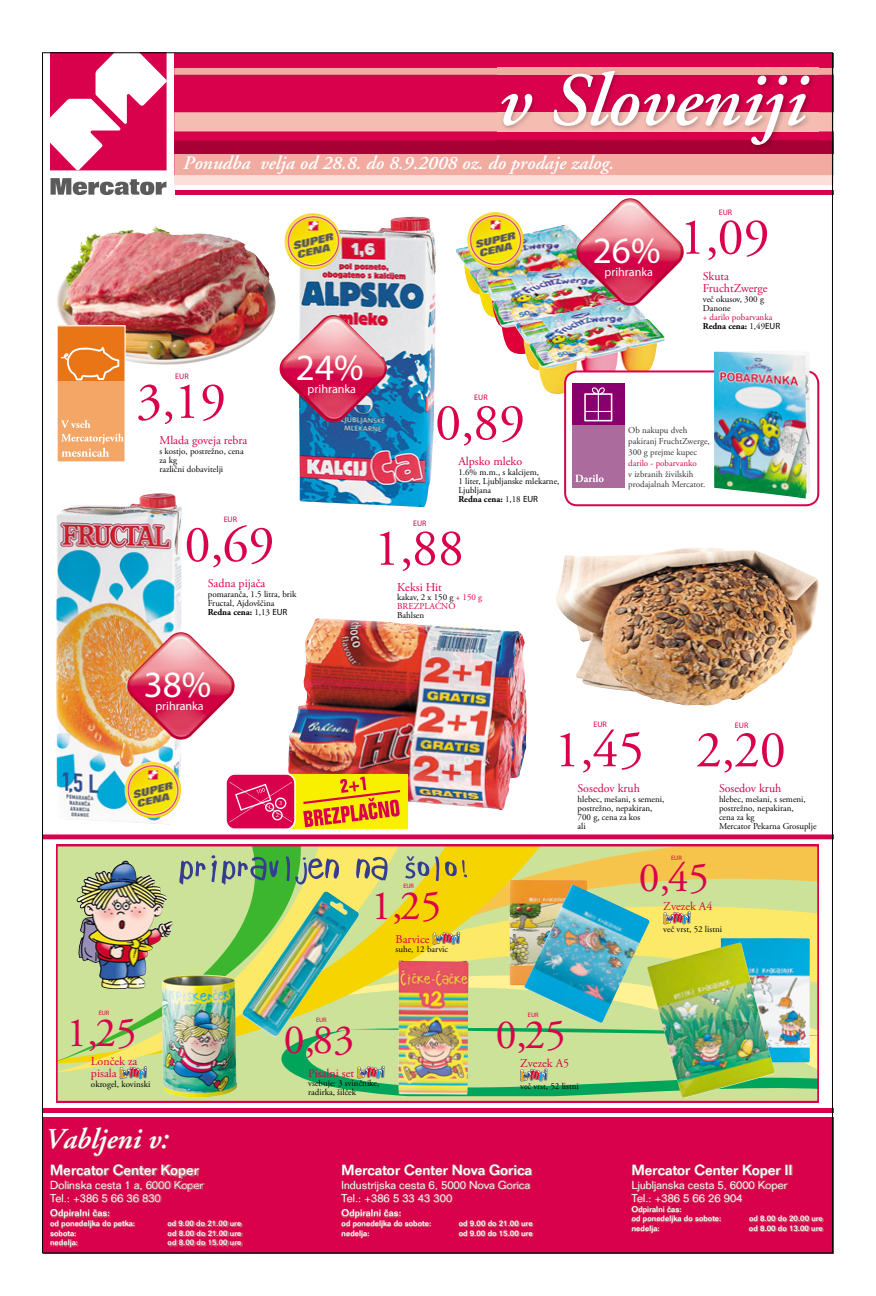
<style>
.page{position:relative;width:876px;height:1296px;background:#fff}
.page>*{position:absolute;margin:0;border:0;box-sizing:border-box;transform-origin:0 0}
.t1{font:52px "Adobe Garamond Pro Regular+FOZEPD";color:#d9004c}
.t2{font:41.6px "Adobe Garamond Pro Regular+FOZEPD";color:#d9004c}
.t3{font:37.2px "SS Helvetica Light+KDNQLH";color:#fff}
.t4{font:28.8px "Adobe Garamond Bold Italic+WVFWAV";color:#fff}
.t5{font:19.1px "Adobe Garamond Bold Italic+WVFWAV";color:#fff}
.t6{font:14.4px "SS Folio Medium+SCCFYK";color:#fff}
.t7{font:12.1px "SS Helvetica Light+KDNQLH";color:#fff}
.t8{font:12px/12.9px "Adobe Garamond Pro Regular+FOZEPD";color:#d9004c}
.t9{font:11.2px/13.5px "SS Folio Light+DXNLOR";color:#fff}
.t10{font:9.6px "SS Folio Medium+SCCFYK";color:#fff}
.t11{font:9px/9px "Adobe Garamond Pro Regular+FOZEPD";color:#000}
.t12{font:9px/10.8px "Adobe Garamond Pro Regular+FOZEPD";color:#333}
.t13{font:8px/9.6px "SS Folio Medium+SCCFYK";color:#fff}
.t14{font:8px "SS Helvetica Light+KDNQLH";color:#d9004c}
.t15{font:6.4px "SS Helvetica Light+KDNQLH";color:#d9004c}
.s1{color:#d9004c}
.s2{font-family:"Adobe Garamond Pro Bold+FEJDZK"}
.s3{font-family:"SS Helvetica Light+KDNQLH"}
</style>
<div class="page">
<img style="left:43px;top:53px;width:790px;height:1200px">
<p class="t5" style="left:183px;top:156px;width:432px">Ponudba velja od 28.8. do 8.9.2008 oz. do prodaje zalog.</p>
<p class="t3" style="left:593px;top:229px;width:69px">26%</p>
<p class="t7" style="left:604px;top:264px;width:50px">prihranka</p>
<p class="t14" style="left:719px;top:207px;width:15px">EUR</p>
<p class="t1" style="left:680px;top:216px;width:92px">1,09</p>
<p class="t8" style="left:703px;top:270px;width:66px">Skuta<br>FruchtZwerge</p>
<p class="t11" style="left:703px;top:295px;width:79px">več okusov, 300 g<br>Danone<br><span class="s1">+ darilo pobarvanka<br></span><span class="s2">Redna cena:</span> 1,49<span class="s3">EUR</span></p>
<p class="t14" style="left:175px;top:371px;width:15px">EUR</p>
<p class="t1" style="left:136px;top:380px;width:91px">3,19</p>
<p class="t8" style="left:159px;top:434px;width:89px">Mlada goveja rebra</p>
<p class="t11" style="left:159px;top:447px;width:86px">s kostjo, postrežno, cena za kg<br>različni dobavitelji</p>
<p class="t14" style="left:224px;top:515px;width:15px">EUR</p>
<p class="t1" style="left:185px;top:524px;width:91px">0,69</p>
<p class="t3" style="left:296px;top:345px;width:69px">24%</p>
<p class="t7" style="left:308px;top:381px;width:50px">prihranka</p>
<p class="t8" style="left:208px;top:577px;width:59px">Sadna pijača</p>
<p class="t11" style="left:208px;top:590px;width:90px">pomaranča, 1.5 litra, brik<br>Fructal, Ajdovščina<br><span class="s2">Redna cena:</span> 1,13 <span class="s3">EUR</span></p>
<p class="t14" style="left:474px;top:393px;width:15px">EUR</p>
<p class="t1" style="left:435px;top:402px;width:91px">0,89</p>
<p class="t14" style="left:413px;top:518px;width:15px">EUR</p>
<p class="t8" style="left:458px;top:456px;width:65px">Alpsko mleko</p>
<p class="t11" style="left:458px;top:468px;width:103px">1.6% m.m., s kalcijem,<br>1 liter, Ljubljanske mlekarne,<br>Ljubljana<br><span class="s2">Redna cena:</span> 1,18 <span class="s3">EUR</span></p>
<p class="t1" style="left:374px;top:527px;width:91px">1,88</p>
<p class="t8" style="left:397px;top:581px;width:46px">Keksi Hit</p>
<p class="t11" style="left:397px;top:594px;width:87px">kakav, 2 x 150 g <span class="s1">+ 150 g<br>BREZPLAČNO<br></span>Bahlsen</p>
<p class="t12" style="left:628px;top:426px;width:83px">Ob nakupu dveh pakiranj FruchtZwerge,<br>300 g prejme kupec <span class="s1">darilo - pobarvanko<br></span>v izbranih živilskih prodajalnah Mercator.</p>
<p class="t3" style="left:144px;top:662px;width:69px">38%</p>
<p class="t7" style="left:155px;top:698px;width:50px">prihranka</p>
<p class="t15" style="left:403px;top:882px;width:12px">EUR</p>
<p class="t2" style="left:371px;top:889px;width:72px">1,25</p>
<p class="t8" style="left:396px;top:933px;width:35px">Barvice</p>
<p class="t11" style="left:396px;top:945px;width:54px">suhe, 12 barvic</p>
<p class="t14" style="left:593px;top:720px;width:15px">EUR</p>
<p class="t1" style="left:554px;top:729px;width:92px">1,45</p>
<p class="t8" style="left:578px;top:782px;width:64px">Sosedov kruh</p>
<p class="t11" style="left:578px;top:795px;width:88px">hlebec, mešani, s semeni, postrežno, nepakiran,<br>700 g, cena za kos<br>ali</p>
<p class="t14" style="left:735px;top:720px;width:15px">EUR</p>
<p class="t1" style="left:696px;top:729px;width:92px">2,20</p>
<p class="t8" style="left:719px;top:783px;width:64px">Sosedov kruh</p>
<p class="t11" style="left:719px;top:795px;width:99px">hlebec, mešani, s semeni, postrežno, nepakiran,<br>cena za kg<br>Mercator Pekarna Grosuplje</p>
<p class="t15" style="left:671px;top:854px;width:12px">EUR</p>
<p class="t2" style="left:639px;top:861px;width:72px">0,45</p>
<p class="t8" style="left:663px;top:901px;width:51px">Zvezek A4</p>
<p class="t11" style="left:663px;top:925px;width:60px">več vrst, 52 listni</p>
<p class="t15" style="left:99px;top:1008px;width:12px">EUR</p>
<p class="t2" style="left:67px;top:1015px;width:72px">1,25</p>
<p class="t8" style="left:91px;top:1056px;width:48px;line-height:12px">Lonček za pisala</p>
<p class="t11" style="left:91px;top:1080px;width:61px">okrogel, kovinski</p>
<p class="t4" style="left:45px;top:1127px;width:125px">Vabljeni v:</p>
<p class="t6" style="left:50px;top:1161px;width:150px">Mercator Center Koper</p>
<p class="t9" style="left:50px;top:1177px;width:154px">Dolinska cesta 1 a, 6000 Koper<br>Tel.: +386 5 66 36 830</p>
<p class="t10" style="left:50px;top:1207px;width:61px">Odpiralni ~as:</p>
<p class="t13" style="left:50px;top:1218px;width:86px">od ponedeljka do petka:</p>
<p class="t13" style="left:167px;top:1218px;width:75px">od 9.00 do 21.00 ure</p>
<p class="t13" style="left:50px;top:1228px;width:28px">sobota:</p>
<p class="t13" style="left:168px;top:1228px;width:75px">od 8.00 do 21.00 ure</p>
<p class="t13" style="left:50px;top:1237px;width:30px">nedelja:</p>
<p class="t13" style="left:168px;top:1237px;width:75px">od 8.00 do 15.00 ure</p>
<p class="t15" style="left:316px;top:1016px;width:12px">EUR</p>
<p class="t2" style="left:284px;top:1023px;width:72px">0,83</p>
<p class="t8" style="left:308px;top:1067px;width:47px">Pisalni set</p>
<p class="t11" style="left:308px;top:1079px;width:73px">vsebuje: 3 svinčnike, radirka, šilček</p>
<p class="t15" style="left:528px;top:1011px;width:12px">EUR</p>
<p class="t2" style="left:496px;top:1018px;width:72px">0,25</p>
<p class="t8" style="left:520px;top:1058px;width:51px">Zvezek A5</p>
<p class="t11" style="left:520px;top:1082px;width:60px">več vrst, 52 listni</p>
<p class="t6" style="left:342px;top:1161px;width:192px">Mercator Center Nova Gorica</p>
<p class="t9" style="left:342px;top:1177px;width:190px">Industrijska cesta 6, 5000 Nova Gorica<br>Tel.: +386 5 33 43 300</p>
<p class="t10" style="left:342px;top:1207px;width:61px">Odpiralni ~as:</p>
<p class="t13" style="left:342px;top:1218px;width:91px">od ponedeljka do sobote:</p>
<p class="t13" style="left:459px;top:1218px;width:75px">od 9.00 do 21.00 ure</p>
<p class="t13" style="left:342px;top:1228px;width:30px">nedelja:</p>
<p class="t13" style="left:459px;top:1228px;width:75px">od 9.00 do 15.00 ure</p>
<p class="t6" style="left:632px;top:1161px;width:162px">Mercator Center Koper II</p>
<p class="t9" style="left:632px;top:1177px;width:157px">Ljubljanska cesta 5, 6000 Koper<br>Tel.: +386 5 66 26 904</p>
<p class="t13" style="left:632px;top:1203px;width:91px">Odpiralni ~as:<br>od ponedeljka do sobote:</p>
<p class="t13" style="left:749px;top:1213px;width:75px">od 8.00 do 20.00 ure</p>
<p class="t13" style="left:632px;top:1223px;width:30px">nedelja:</p>
<p class="t13" style="left:749px;top:1223px;width:75px">od 8.00 do 13.00 ure</p>
</div>
